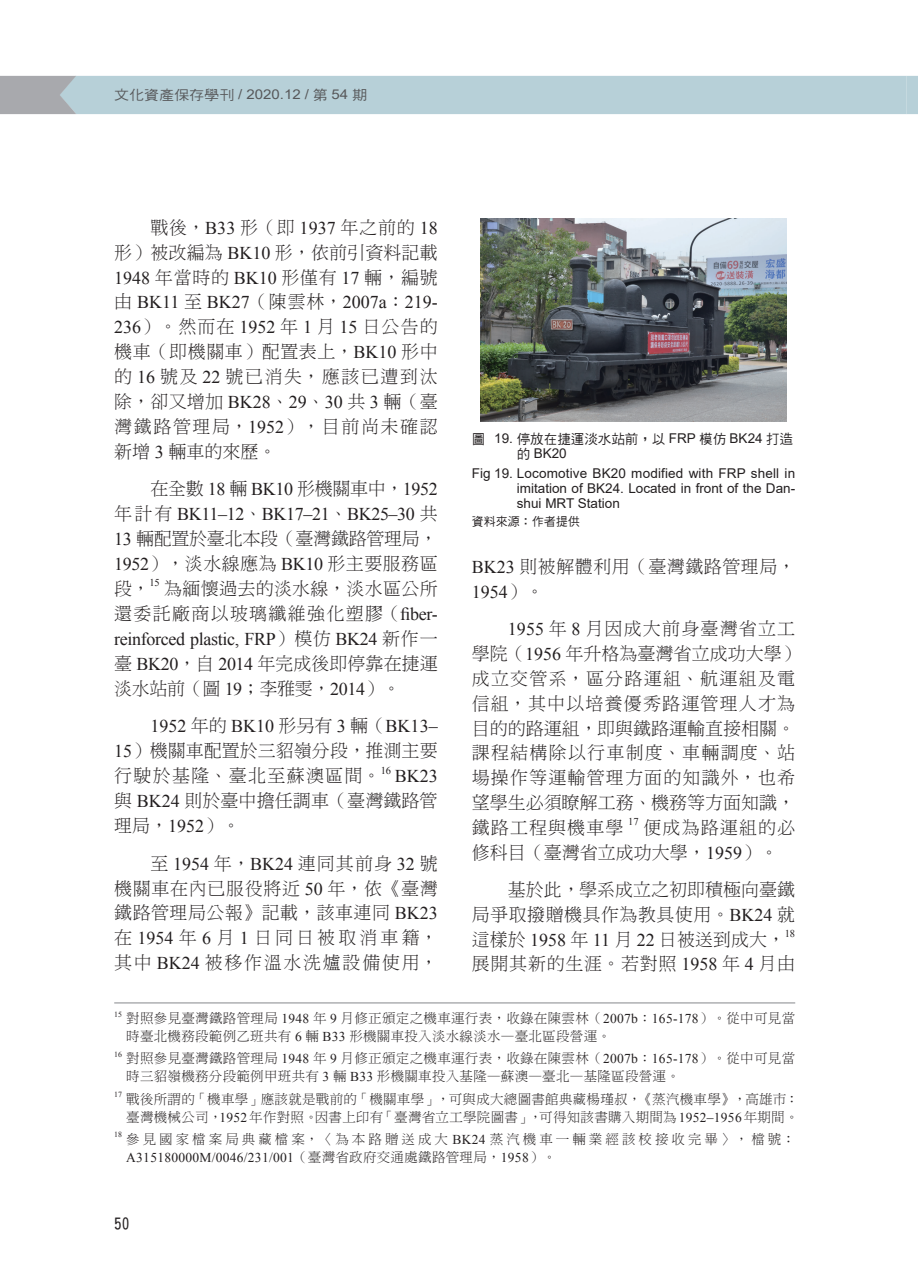
<style>
.page{position:relative;width:918px;height:1287px;background:#fff}
.page>*{position:absolute;margin:0;border:0;box-sizing:border-box;transform-origin:0 0}
.t1{font:18px/24.9px "DF Ming Std W3";letter-spacing:.025em;color:#231f20;text-align:justify}
.t2{font:18px/24.8px "DF Ming Std W3";letter-spacing:.065em;color:#231f20}
.t3{font:18px "Times Ext Roman";letter-spacing:-.01em;color:#231f20}
.t4{font:18px/24.9px "DF Ming Std W3";color:#231f20}
.t5{font:18px/24.9px "DF Ming Std W3";letter-spacing:.07em;color:#231f20;text-align:right}
.t6{font:18px/24.9px "DF Ming Std W3";letter-spacing:.005em;color:#231f20}
.t7{font:18px "DF Ming Std W3";letter-spacing:-.02em;color:#231f20}
.t8{font:15px "DF Li Hei Md WIN BF";color:#231f20}
.t9{font:13.5px/18px "DF Ming Std W3";letter-spacing:.02em;color:#231f20}
.t10{font:13.5px/20px "Arial";color:#231f20}
.t11{font:13.5px "Times Ext Roman";letter-spacing:.02em;color:#231f20}
.t12{font:13.5px "DF Ming Std W3";letter-spacing:.22em;color:#231f20}
.t13{font:13.5px "DF Hei Md HKP BF";color:#231f20}
.t14{font:13.5px "Arial";color:#57585a;scale:1.11 1}
.t15{font:12px "DF Hei Md HKP BF";color:#231f20}
.t16{font:10.5px "Times Ext Roman";color:#231f20}
.t17{font:7.8px "Times Ext Roman";color:#231f20}
.s1{font-family:"DF Hei Md HKP BF"}
.s2{font-family:"Times Ext Roman"}
.s3{font-family:"DF Ming Std W3"}
.s4{font-family:"Arial"}
</style>
<div class="page">
<svg style="left:0;top:76px;width:917px;height:38px;background:#b5cdd4"></svg>
<hr style="left:114px;top:1002px;width:680px;height:1px;background:#939598">
<img style="left:480px;top:218px;width:306px;height:203px">
<p class="t14" style="left:114px;top:85px;width:229px"><span class="s1">文化資產保存學刊</span> / 2020.12 / <span class="s1">第</span> 54 <span class="s1">期</span></p>
<p class="t1" style="left:114px;top:215px;width:325px;text-indent:36px">戰後，<span class="s2">B33</span> 形（即 <span class="s2">1937</span> 年之前的 <span class="s2">18</span>形）被改編為 <span class="s2">BK10</span> 形，依前引資料記載<span class="s2">1948</span> 年當時的 <span class="s2">BK10</span> 形僅有 <span class="s2">17</span> 輛，編號</p>
<p class="t3" style="left:114px;top:290px;width:325px"><span class="s3">由</span> BK11 <span class="s3">至</span> BK27<span class="s3">（陳雲林，</span>2007a<span class="s3">：</span>219-</p>
<p class="t1" style="left:114px;top:314px;width:325px"><span class="s2">236</span>）。然而在 <span class="s2">1952</span> 年 <span class="s2">1</span> 月 <span class="s2">15</span> 日公告的機車（即機關車）配置表上，<span class="s2">BK10</span> 形中的 <span class="s2">16</span> 號及 <span class="s2">22</span> 號已消失，應該已遭到汰除，卻又增加 <span class="s2">BK28</span>、<span class="s2">29</span>、<span class="s2">30</span> 共 <span class="s2">3</span> 輛（臺灣鐵路管理局，<span class="s2">1952</span>），目前尚未確認新增 <span class="s2">3</span> 輛車的來歷。</p>
<p class="t7" style="left:150px;top:479px;width:288px">在全數 <span class="s2">18</span> 輛 <span class="s2">BK10</span> 形機關車中，<span class="s2">1952</span></p>
<p class="t3" style="left:114px;top:502px;width:325px"><span class="s3">年計有</span> BK11–12<span class="s3">、</span>BK17–21<span class="s3">、</span>BK25–30 <span class="s3">共</span></p>
<p class="t1" style="left:114px;top:526px;width:325px"><span class="s2">13</span> 輛配置於臺北本段（臺灣鐵路管理局，<span class="s2">1952</span>），淡水線應為 <span class="s2">BK10</span> 形主要服務區段，</p>
<p class="t16" style="left:149px;top:576px;width:12px">15</p>
<p class="t5" style="left:114px;top:576px;width:325px">為緬懷過去的淡水線，淡水區公所<br>還委託廠商以玻璃纖維強化塑膠（<span class="s2">fiber-</span></p>
<p class="t3" style="left:114px;top:627px;width:325px">reinforced plastic, FRP<span class="s3">）模仿</span> BK24 <span class="s3">新作一</span></p>
<p class="t4" style="left:114px;top:651px;width:325px">臺 <span class="s2">BK20</span>，自 <span class="s2">2014</span> 年完成後即停靠在捷運淡水站前（圖 <span class="s2">19</span>；李雅雯，<span class="s2">2014</span>）。</p>
<p class="t3" style="left:150px;top:714px;width:288px">1952 <span class="s3">年的</span> BK10 <span class="s3">形另有</span> 3 <span class="s3">輛（</span>BK13–</p>
<p class="t4" style="left:114px;top:738px;width:325px"><span class="s2">15</span>）機關車配置於三貂嶺分段，推測主要行駛於基隆、臺北至蘇澳區間。</p>
<p class="t16" style="left:380px;top:763px;width:12px">16</p>
<p class="t3" style="left:394px;top:764px;width:45px">BK23</p>
<p class="t6" style="left:114px;top:788px;width:325px">與 <span class="s2">BK24</span> 則於臺中擔任調車（臺灣鐵路管理局，<span class="s2">1952</span>）。</p>
<p class="t3" style="left:150px;top:852px;width:289px"><span class="s3">至</span> 1954 <span class="s3">年，</span>BK24 <span class="s3">連同其前身</span> 32 <span class="s3">號</span></p>
<p class="t1" style="left:114px;top:875px;width:325px">機關車在內已服役將近 <span class="s2">50</span> 年，依《臺灣鐵路管理局公報》記載，該車連同 <span class="s2">BK23</span>在 <span class="s2">1954</span> 年 <span class="s2">6</span> 月 <span class="s2">1</span> 日同日被取消車籍，其中 <span class="s2">BK24</span> 被移作溫水洗爐設備使用，</p>
<p class="t13" style="left:471px;top:432px;width:323px">圖 <span class="s4">19.</span> 停放在捷運淡水站前，以 <span class="s4">FRP</span> 模仿 <span class="s4">BK24</span> 打造</p>
<p class="t10" style="left:471px;top:443px;width:325px;text-indent:45px"><span class="s1">的</span> BK20<br>Fig 19. Locomotive BK20 modified with FRP shell in</p>
<p class="t10" style="left:516px;top:481px;width:280px;line-height:15px">imitation of BK24. Located in front of the Dan&shy;shui MRT Station</p>
<p class="t15" style="left:471px;top:516px;width:109px">資料來源：作者提供</p>
<p class="t1" style="left:471px;top:554px;width:325px"><span class="s2">BK23</span> 則被解體利用（臺灣鐵路管理局，</p>
<p class="t3" style="left:471px;top:580px;width:73px">1954<span class="s3">）。</span></p>
<p class="t2" style="left:471px;top:616px;width:329px;text-indent:36px"><span class="s2">1955</span> 年 <span class="s2">8</span> 月因成大前身臺灣省立工學院（<span class="s2">1956</span> 年升格為臺灣省立成功大學）成立交管系，區分路運組、航運組及電信組，其中以培養優秀路運管理人才為目的的路運組，即與鐵路運輸直接相關。課程結構除以行車制度、車輛調度、站場操作等運輸管理方面的知識外，也希望學生必須瞭解工務、機務等方面知識，鐵路工程與機車學</p>
<p class="t16" style="left:628px;top:814px;width:12px">17</p>
<p class="t4" style="left:471px;top:815px;width:325px;text-indent:172px">便成為路運組的必修科目（臺灣省立成功大學，<span class="s2">1959</span>）。</p>
<p class="t1" style="left:471px;top:877px;width:325px;text-indent:36px">基於此，學系成立之初即積極向臺鐵局爭取撥贈機具作為教具使用。<span class="s2">BK24</span> 就這樣於 <span class="s2">1958</span> 年 <span class="s2">11</span> 月 <span class="s2">22</span> 日被送到成大，</p>
<p class="t16" style="left:784px;top:926px;width:12px">18</p>
<p class="t1" style="left:471px;top:951px;width:325px">展開其新的生涯。若對照 <span class="s2">1958</span> 年 <span class="s2">4</span> 月由</p>
<p class="t17" style="left:114px;top:1009px;width:9px">15</p>
<p class="t9" style="left:126px;top:1009px;width:670px">對照參見臺灣鐵路管理局 <span class="s2">1948</span> 年 <span class="s2">9</span> 月修正頒定之機車運行表，收錄在陳雲林（<span class="s2">2007b</span>：<span class="s2">165-178</span>）。從中可見當時臺北機務段範例乙班共有 <span class="s2">6</span> 輛 <span class="s2">B33</span> 形機關車投入淡水線淡水—臺北區段營運。</p>
<p class="t17" style="left:114px;top:1049px;width:9px">16</p>
<p class="t9" style="left:126px;top:1049px;width:670px">對照參見臺灣鐵路管理局 <span class="s2">1948</span> 年 <span class="s2">9</span> 月修正頒定之機車運行表，收錄在陳雲林（<span class="s2">2007b</span>：<span class="s2">165-178</span>）。從中可見當時三貂嶺機務分段範例甲班共有 <span class="s2">3</span> 輛 <span class="s2">B33</span> 形機關車投入基隆—蘇澳—臺北—基隆區段營運。</p>
<p class="t17" style="left:114px;top:1089px;width:9px">17</p>
<p class="t9" style="left:126px;top:1090px;width:673px">戰後所謂的「機車學」應該就是戰前的「機關車學」，可與成大總圖書館典藏楊瑾叔，《蒸汽機車學》，高雄市：臺灣機械公司，<span class="s2">1952</span>年作對照。因書上印有「臺灣省立工學院圖書」，可得知該書購入期間為<span class="s2">1952–1956</span>年期間。</p>
<p class="t17" style="left:114px;top:1129px;width:9px">18</p>
<p class="t12" style="left:126px;top:1132px;width:670px">參見國家檔案局典藏檔案，〈為本路贈送成大<span class="s2">BK24</span>蒸汽機車一輛業經該校接收完畢〉，檔號：</p>
<p class="t11" style="left:126px;top:1148px;width:431px">A315180000M/0046/231/001<span class="s3">（臺灣省政府交通處鐵路管理局，</span>1958<span class="s3">）。</span></p>
<p class="t8" style="left:114px;top:1216px;width:16px">50</p>
</div>
